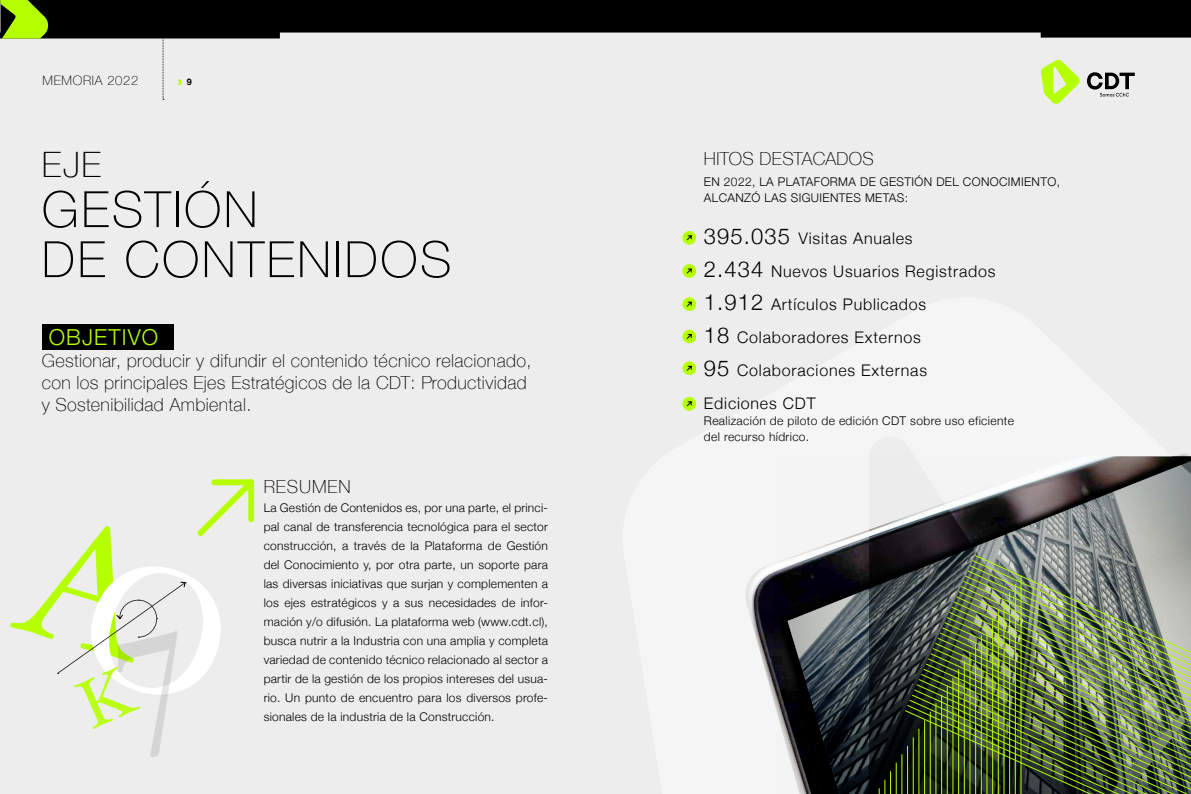
<style>
.page{position:relative;width:1191px;height:794px;background:#fff}
.page>*{position:absolute;margin:0;border:0;box-sizing:border-box;transform-origin:0 0}
.t1{font:100 50px/50px "Helvetica Neue";letter-spacing:.05em;color:#000}
.t2{font:100 35px "Helvetica Neue";color:#000}
.t3{font:300 22px "Helvetica Neue";letter-spacing:.05em;color:#b5ff00}
.t4{font:100 18px/22px "Helvetica Neue";letter-spacing:.02em;color:#000}
.t5{font:100 18px "Helvetica Neue";letter-spacing:.05em;color:#000}
.t6{font:300 16px/33px "Helvetica Neue";letter-spacing:.05em;color:#000}
.t7{font:900 14px "Gotham";color:#b5ff00}
.t8{font:100 13px "Helvetica Neue";letter-spacing:.05em;color:#000}
.t9{font:300 12px/19px "Helvetica Neue";letter-spacing:.03em;color:#000}
.s1{font-family:"Helvetica Neue";font-weight:700;font-size:9px;color:#000}
.s2{font-size:22px}
</style>
<div class="page">
<div style="left:0;top:0;width:1190px;height:793px;background:#ededed"></div>
<svg style="left:211px;top:479px;width:44px;height:44px"></svg>
<div style="left:42px;top:324px;width:131px;height:25px;background:#000"></div>
<div style="left:682px;top:231px;width:14px;height:14px;background:#b5ff00;border-radius:50%"></div>
<svg style="left:687px;top:235px;width:4px;height:5px"></svg>
<svg style="left:682px;top:264px;width:14px;height:14px"></svg>
<svg style="left:687px;top:269px;width:4px;height:4px"></svg>
<svg style="left:617px;top:290px;width:574px;height:504px"></svg>
<svg style="left:879px;top:771px;width:12px;height:23px"></svg>
<hr style="left:896px;top:763px;width:1px;height:31px;background:#b5ff00">
<hr style="left:901px;top:754px;width:1px;height:40px;background:#b5ff00">
<img style="left:904px;top:555px;width:287px;height:239px">
<svg style="left:1041px;top:59px;width:39px;height:45px"></svg>
<svg style="left:1087px;top:72px;width:47px;height:24px"></svg>
<svg style="left:163px;top:38px;width:1px;height:62px"></svg>
<svg style="left:49px;top:0;width:1142px;height:38px;fill:#000"></svg>
<svg style="left:0;top:0;width:49px;height:38px"></svg>
<svg style="left:57px;top:507px;width:179px;height:167px"></svg>
<svg style="left:58px;top:582px;width:146px;height:92px"></svg>
<p class="t8" style="left:43px;top:70px;width:97px">MEMORIA 2022</p>
<p class="t7" style="left:177px;top:72px;width:16px">› <span class="s1">9</span></p>
<h2 class="t2" style="left:42px;top:138px;width:61px">EJE</h2>
<h1 class="t1" style="left:42px;top:182px;width:411px">GESTIÓN<br>DE CONTENIDOS</h1>
<h3 class="t3" style="left:49px;top:320px;width:111px">OBJETIVO</h3>
<h3 class="t4" style="left:42px;top:349px;width:491px">Gestionar, producir y difundir el contenido técnico relacionado, con los principales Ejes Estratégicos de la CDT: Productividad y Sostenibilidad Ambiental.</h3>
<h3 class="t5" style="left:264px;top:473px;width:89px">RESUMEN</h3>
<p class="t9" style="left:264px;top:497px;width:286px;text-align:justify">La Gestión de Contenidos es, por una parte, el princi&shy;pal canal de transferencia tecnológica para el sector construcción, a través de la Plataforma de Gestión del Conocimiento y, por otra parte, un soporte para las diversas iniciativas que surjan y complementen a los ejes estratégicos y a sus necesidades de infor&shy;mación y/o difusión. La plataforma web (www.cdt.cl), busca nutrir a la Industria con una amplia y completa variedad de contenido técnico relacionado al sector a partir de la gestión de los propios intereses del usua&shy;rio. Un punto de encuentro para los diversos profe&shy;sionales de la industria de la Construcción.</p>
<h3 class="t4" style="left:704px;top:147px;width:171px">HITOS DESTACADOS</h3>
<p class="t9" style="left:704px;top:173px;width:357px;line-height:16px">EN 2022, LA PLATAFORMA DE GESTIÓN DEL CONOCIMIENTO,<br>ALCANZÓ LAS SIGUIENTES METAS:</p>
<h3 class="t6" style="left:704px;top:220px;width:293px"><span class="s2">395.035</span> Visitas Anuales<br><span class="s2">2.434</span> Nuevos Usuarios Registrados<br><span class="s2">1.912</span> Artículos Publicados<br><span class="s2">18</span> Colaboradores Externos<br><span class="s2">95</span> Colaboraciones Externas<br>Ediciones CDT</h3>
<p class="t9" style="left:704px;top:412px;width:311px;line-height:16px">Realización de piloto de edición CDT sobre uso eficiente del recurso hídrico.</p>
</div>
